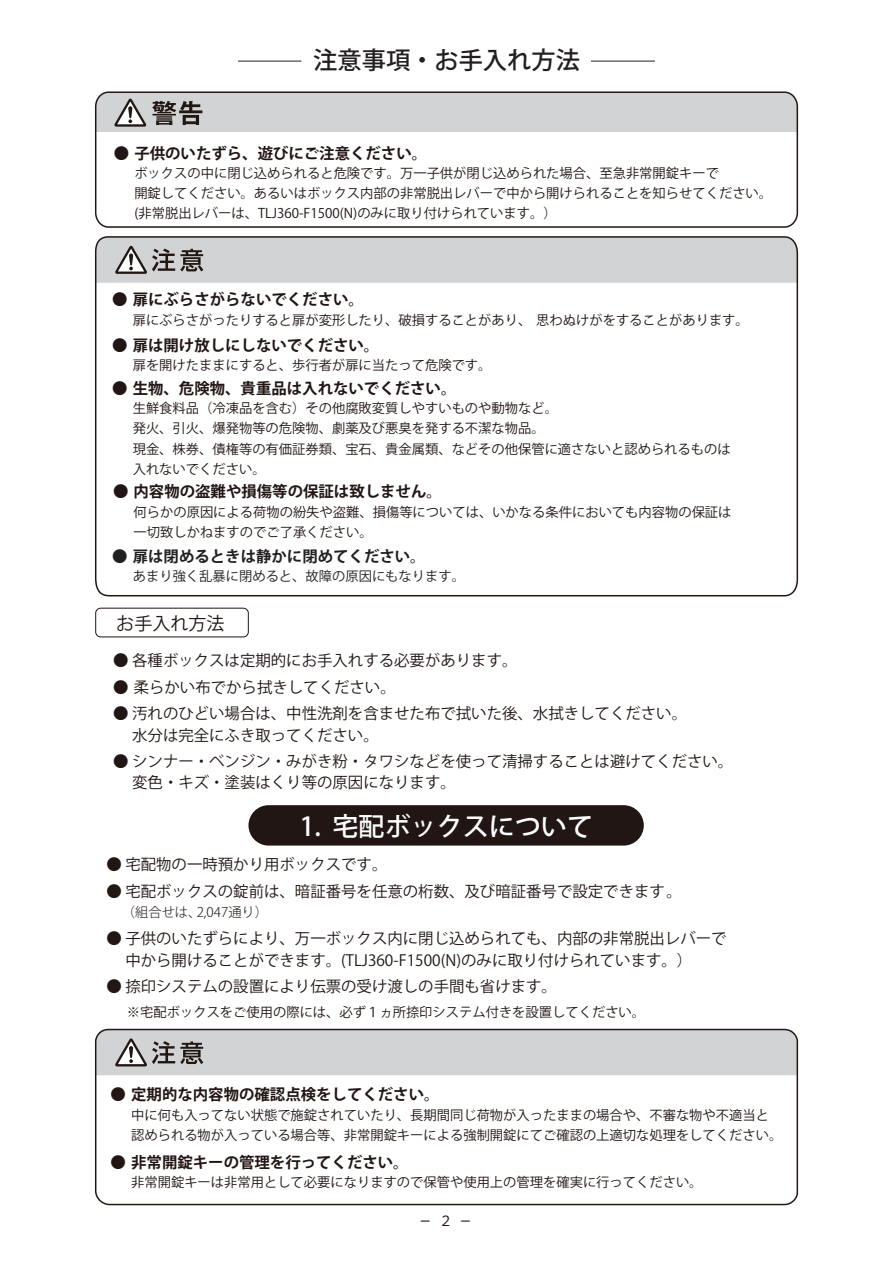
<style>
.page{position:relative;width:893px;height:1263px;background:#fff}
.page>*{position:absolute;margin:0;border:0;box-sizing:border-box;transform-origin:0 0}
.t1{font:500 26.1px "Koz Go Pro";color:#fff}
.t2{font:500 24.3px "Koz Go Pro";color:#231f20}
.t3{font:18px "Koz Go Pro";color:#211613}
.t4{font:15.45px/21.3px "Koz Go Pro";color:#211613}
.t5{font:700 15.45px "Koz Go Pro";color:#211613}
.t6{font:700 15.45px "Koz Go Pro";color:#231f20}
.t7{font:14.85px "Koz Go Pro";color:#211613;scale:.7 1}
.t8{font:13.35px/20.2px "Koz Go Pro";color:#211613}
.t9{font:13.35px "Koz Go Pro";color:#231f20}
.t10{font:300 13.35px "Koz Go Pro";color:#211613}
.s1{font-weight:400}
.s2{font-size:13.8px}
</style>
<div class="page">
<div style="left:248px;top:805px;width:396px;height:40px;background:#211613;border-radius:20px"></div>
<div style="left:95px;top:608px;width:154px;height:29px;border:1px solid #211613;border-radius:5px"></div>
<svg style="left:94px;top:236px;width:705px;height:361px"></svg>
<svg style="left:94px;top:91px;width:705px;height:137px"></svg>
<hr style="left:238px;top:61px;width:63px;height:1px;background:#231f20">
<hr style="left:591px;top:61px;width:64px;height:1px;background:#231f20">
<svg style="left:94px;top:1028px;width:705px;height:178px"></svg>
<h2 class="t2" style="left:313px;top:44px;width:268px">注意事項・お手入れ方法</h2>
<p class="t5" style="left:114px;top:143px;width:315px"><span class="s1">●</span> 子供のいたずら、遊びにご注意ください。</p>
<p class="t8" style="left:134px;top:164px;width:639px;line-height:19.8px">ボックスの中に閉じ込められると危険です。万一子供が閉じ込められた場合、至急非常開錠キーで<br>開錠してください。あるいはボックス内部の非常脱出レバーで中から開けられることを知らせてください。(非常脱出レバーは、TLJ360-F1500(N)のみに取り付けられています。）</p>
<p class="t5" style="left:112px;top:290px;width:253px"><span class="s1">●</span> 扉にぶらさがらないでください。</p>
<p class="t8" style="left:133px;top:310px;width:618px">扉にぶらさがったりすると扉が変形したり、破損することがあり、思わぬけがをすることがあります。</p>
<p class="t5" style="left:112px;top:335px;width:269px"><span class="s1">●</span> 扉は開け放しにしないでください。</p>
<p class="t8" style="left:133px;top:355px;width:360px">扉を開けたままにすると、歩行者が扉に当たって危険です。</p>
<p class="t5" style="left:112px;top:378px;width:346px"><span class="s1">●</span> 生物、危険物、貴重品は入れないでください。</p>
<p class="t8" style="left:133px;top:399px;width:599px">生鮮食料品（冷凍品を含む）その他腐敗変質しやすいものや動物など。<br>発火、引火、爆発物等の危険物、劇薬及び悪臭を発する不潔な物品。<br>現金、株券、債権等の有価証券類、宝石、貴金属類、などその他保管に適さないと認められるものは入れないでください。</p>
<p class="t5" style="left:113px;top:482px;width:330px"><span class="s1">●</span> 内容物の盗難や損傷等の保証は致しません。</p>
<p class="t8" style="left:134px;top:502px;width:599px">何らかの原因による荷物の紛失や盗難、損傷等については、いかなる条件においても内容物の保証は一切致しかねますのでご了承ください。</p>
<p class="t6" style="left:112px;top:546px;width:315px">● 扉は閉めるときは静かに閉めてください。</p>
<p class="t9" style="left:133px;top:568px;width:334px">あまり強く乱暴に閉めると、故障の原因にもなります。</p>
<h3 class="t3" style="left:116px;top:611px;width:110px">お手入れ方法</h3>
<p class="t4" style="left:113px;top:650px;width:406px">● 各種ボックスは定期的にお手入れする必要があります。</p>
<p class="t4" style="left:113px;top:677px;width:284px">● 柔らかい布でから拭きしてください。</p>
<p class="t4" style="left:113px;top:703px;width:575px">● 汚れのひどい場合は、中性洗剤を含ませた布で拭いた後、水拭きしてください。　 水分は完全にふき取ってください。</p>
<p class="t4" style="left:113px;top:751px;width:622px">● シンナー・ベンジン・みがき粉・タワシなどを使って清掃することは避けてください。　 変色・キズ・塗装はくり等の原因になります。</p>
<h1 class="t1" style="left:300px;top:809px;width:295px">1. 宅配ボックスについて</h1>
<p class="t4" style="left:106px;top:854px;width:283px">● 宅配物の一時預かり用ボックスです。</p>
<p class="t4" style="left:106px;top:881px;width:577px">● 宅配ボックスの錠前は、暗証番号を任意の桁数、及び暗証番号で設定できます。</p>
<p class="t10" style="left:122px;top:903px;width:148px">（組合せは、2,047通り）</p>
<p class="t4" style="left:106px;top:928px;width:622px">● 子供のいたずらにより、万一ボックス内に閉じ込められても、内部の非常脱出レバーで　 中から開けることができます。(TLJ360-F1500(N)のみに取り付けられています。）</p>
<p class="t4" style="left:106px;top:976px;width:452px">● 捺印システムの設置により伝票の受け渡しの手間も省けます。</p>
<p class="t8" style="left:127px;top:1002px;width:520px">※宅配ボックスをご使用の際には、必ず１ヵ所捺印システム付きを設置してください。</p>
<p class="t5" style="left:111px;top:1084px;width:330px"><span class="s1">●</span> 定期的な内容物の確認点検をしてください。</p>
<p class="t8" style="left:131px;top:1105px;width:653px">中に何も入ってない状態で施錠されていたり、長期間同じ荷物が入ったままの場合や、不審な物や不適当と認められる物が入っている場合等、非常開錠キーによる強制開錠にてご確認の上適切な処理をしてください。</p>
<p class="t5" style="left:111px;top:1152px;width:299px"><span class="s1">●</span> 非常開錠キーの管理を行ってください。</p>
<p class="t8" style="left:131px;top:1172px;width:573px">非常開錠キーは非常用として必要になりますので保管や使用上の管理を確実に行ってください。</p>
<p class="t7" style="left:420px;top:1211px;width:74px">ー <span class="s2">２</span>ー</p>
</div>
